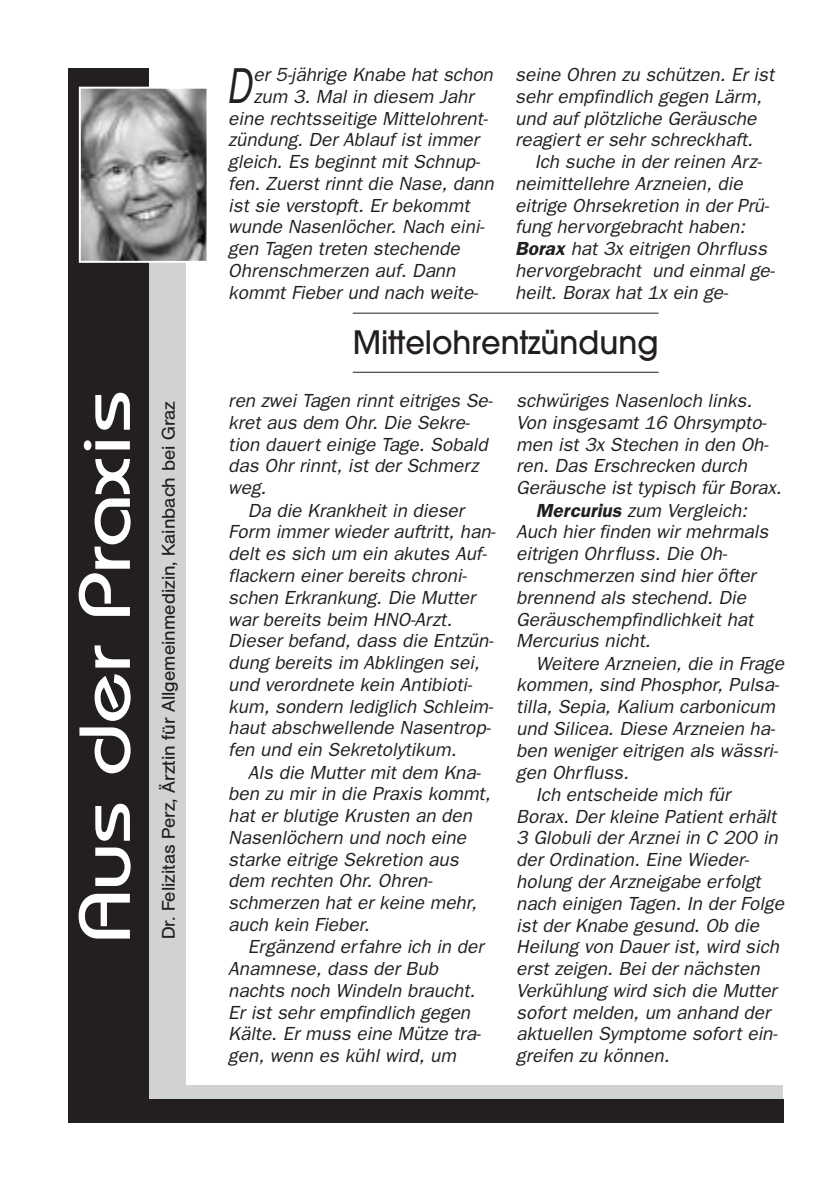
<style>
.page{position:relative;width:840px;height:1191px;background:#fff}
.page>*{position:absolute;margin:0;border:0;box-sizing:border-box;transform-origin:0 0}
.t1{font:500 72px "Bauhaus";color:#fff;scale:1.3 1}
.t2{font:italic 50.6px "Franklin Gothic";color:#231f20;scale:.75 1}
.t3{font:500 32px "Avant Garde";color:#231f20;scale:.95 1}
.t4{font:italic 19px/21.8px "Franklin Gothic";color:#231f20}
.t5{font:18px "Helvetica BQ";color:#231f20;scale:1.05 1}
.s1{font-weight:600}
</style>
<div class="page">
<div style="left:147px;top:252px;width:39px;height:838px;background:#d1d2d4"></div>
<div style="left:142px;top:1085px;width:640px;height:17px;background:#d1d2d4"></div>
<hr style="left:352px;top:313px;width:306px;height:1px;background:#231f20">
<hr style="left:352px;top:372px;width:306px;height:1px;background:#231f20">
<div style="left:68px;top:68px;width:81px;height:1055px;background:#231f20"></div>
<img style="left:82px;top:90px;width:123px;height:170px">
<div style="left:79px;top:87px;width:129px;height:176px;border:2px solid #fff"></div>
<div style="left:68px;top:1099px;width:714px;height:24px;background:#231f20"></div>
<h1 class="t1" style="left:79px;top:942px;width:426px;rotate:-90deg">Aus der Praxis</h1>
<p class="t5" style="left:159px;top:939px;width:514px;rotate:-90deg">Dr. Felizitas Perz, Ärztin für Allgemeinmedizin, Kainbach bei Graz</p>
<h2 class="t2" style="left:226px;top:56px;width:35px">D</h2>
<p class="t4" style="left:253px;top:64px;width:241px">er 5-jährige Knabe hat schon</p>
<p class="t4" style="left:253px;top:85px;width:221px">zum 3. Mal in diesem Jahr</p>
<p class="t4" style="left:228px;top:107px;width:261px">eine rechtsseitige Mittelohrent-</p>
<p class="t4" style="left:228px;top:129px;width:252px">zündung. Der Ablauf ist immer</p>
<p class="t4" style="left:228px;top:151px;width:253px">gleich. Es beginnt mit Schnup-</p>
<p class="t4" style="left:228px;top:172px;width:267px">fen. Zuerst rinnt die Nase, dann</p>
<p class="t4" style="left:228px;top:194px;width:242px">ist sie verstopft. Er bekommt</p>
<p class="t4" style="left:228px;top:216px;width:258px">wunde Nasenlöcher. Nach eini-</p>
<p class="t4" style="left:228px;top:238px;width:233px">gen Tagen treten stechende</p>
<p class="t4" style="left:228px;top:259px;width:228px">Ohrenschmerzen auf. Dann</p>
<p class="t4" style="left:228px;top:281px;width:251px">kommt Fieber und nach weite-</p>
<p class="t4" style="left:515px;top:64px;width:260px">seine Ohren zu schützen. Er ist sehr empfindlich gegen Lärm, und auf plötzliche Geräusche reagiert er sehr schreckhaft.</p>
<p class="t4" style="left:515px;top:151px;width:261px;text-indent:20px">Ich suche in der reinen Arz&shy;neimittellehre Arzneien, die eitrige Ohrsekretion in der Prü&shy;fung hervorgebracht haben:<br><span class="s1">Borax</span> hat 3x eitrigen Ohrfluss hervorgebracht und einmal ge&shy;heilt. Borax hat 1x ein ge-</p>
<h3 class="t3" style="left:352px;top:330px;width:323px">Mittelohrentzündung</h3>
<p class="t4" style="left:228px;top:390px;width:266px">ren zwei Tagen rinnt eitriges Se-</p>
<p class="t4" style="left:228px;top:411px;width:243px">kret aus dem Ohr. Die Sekre-</p>
<p class="t4" style="left:228px;top:433px;width:261px">tion dauert einige Tage. Sobald</p>
<p class="t4" style="left:228px;top:455px;width:251px">das Ohr rinnt, ist der Schmerz</p>
<p class="t4" style="left:228px;top:477px;width:39px">weg.</p>
<p class="t4" style="left:248px;top:499px;width:217px">Da die Krankheit in dieser</p>
<p class="t4" style="left:228px;top:521px;width:269px">Form immer wieder auftritt, han-</p>
<p class="t4" style="left:228px;top:543px;width:260px">delt es sich um ein akutes Auf-</p>
<p class="t4" style="left:228px;top:564px;width:240px">flackern einer bereits chroni-</p>
<p class="t4" style="left:228px;top:586px;width:248px">schen Erkrankung. Die Mutter</p>
<p class="t4" style="left:228px;top:608px;width:225px">war bereits beim HNO-Arzt.</p>
<p class="t4" style="left:228px;top:630px;width:266px">Dieser befand, dass die Entzün-</p>
<p class="t4" style="left:228px;top:651px;width:253px">dung bereits im Abklingen sei,</p>
<p class="t4" style="left:228px;top:673px;width:245px">und verordnete kein Antibioti-</p>
<p class="t4" style="left:228px;top:695px;width:266px">kum, sondern lediglich Schleim-</p>
<p class="t4" style="left:228px;top:717px;width:264px">haut abschwellende Nasentrop-</p>
<p class="t4" style="left:228px;top:738px;width:229px">fen und ein Sekretolytikum.</p>
<p class="t4" style="left:248px;top:761px;width:234px">Als die Mutter mit dem Kna-</p>
<p class="t4" style="left:228px;top:783px;width:263px">ben zu mir in die Praxis kommt,</p>
<p class="t4" style="left:228px;top:804px;width:245px">hat er blutige Krusten an den</p>
<p class="t4" style="left:228px;top:826px;width:239px">Nasenlöchern und noch eine</p>
<p class="t4" style="left:228px;top:848px;width:232px">starke eitrige Sekretion aus</p>
<p class="t4" style="left:228px;top:870px;width:206px">dem rechten Ohr. Ohren-</p>
<p class="t4" style="left:228px;top:891px;width:250px">schmerzen hat er keine mehr,</p>
<p class="t4" style="left:228px;top:913px;width:143px">auch kein Fieber.</p>
<p class="t4" style="left:248px;top:936px;width:237px">Ergänzend erfahre ich in der</p>
<p class="t4" style="left:228px;top:957px;width:211px">Anamnese, dass der Bub</p>
<p class="t4" style="left:228px;top:979px;width:248px">nachts noch Windeln braucht.</p>
<p class="t4" style="left:228px;top:1001px;width:243px">Er ist sehr empfindlich gegen</p>
<p class="t4" style="left:228px;top:1023px;width:254px">Kälte. Er muss eine Mütze tra-</p>
<p class="t4" style="left:228px;top:1044px;width:229px">gen, wenn es kühl wird, um</p>
<p class="t4" style="left:516px;top:390px;width:237px">schwüriges Nasenloch links.</p>
<p class="t4" style="left:516px;top:411px;width:252px">Von insgesamt 16 Ohrsympto-</p>
<p class="t4" style="left:516px;top:433px;width:254px">men ist 3x Stechen in den Oh-</p>
<p class="t4" style="left:516px;top:455px;width:232px">ren. Das Erschrecken durch</p>
<p class="t4" style="left:516px;top:477px;width:266px">Geräusche ist typisch für Borax.</p>
<p class="t4" style="left:535px;top:499px;width:213px"><span class="s1">Mercurius</span> zum Vergleich:</p>
<p class="t4" style="left:516px;top:521px;width:253px">Auch hier finden wir mehrmals</p>
<p class="t4" style="left:516px;top:543px;width:212px">eitrigen Ohrfluss. Die Oh-</p>
<p class="t4" style="left:516px;top:564px;width:241px">renschmerzen sind hier öfter</p>
<p class="t4" style="left:516px;top:586px;width:231px">brennend als stechend. Die</p>
<p class="t4" style="left:516px;top:608px;width:238px">Geräuschempfindlichkeit hat</p>
<p class="t4" style="left:516px;top:630px;width:136px">Mercurius nicht.</p>
<p class="t4" style="left:535px;top:652px;width:249px">Weitere Arzneien, die in Frage</p>
<p class="t4" style="left:516px;top:674px;width:264px">kommen, sind Phosphor, Pulsa-</p>
<p class="t4" style="left:516px;top:696px;width:260px">tilla, Sepia, Kalium carbonicum</p>
<p class="t4" style="left:516px;top:717px;width:260px">und Silicea. Diese Arzneien ha-</p>
<p class="t4" style="left:516px;top:739px;width:263px">ben weniger eitrigen als wässri-</p>
<p class="t4" style="left:516px;top:761px;width:114px">gen Ohrfluss.</p>
<p class="t4" style="left:535px;top:783px;width:196px">Ich entscheide mich für</p>
<p class="t4" style="left:516px;top:805px;width:261px">Borax. Der kleine Patient erhält</p>
<p class="t4" style="left:516px;top:827px;width:263px">3 Globuli der Arznei in C 200 in</p>
<p class="t4" style="left:516px;top:848px;width:234px">der Ordination. Eine Wieder-</p>
<p class="t4" style="left:516px;top:870px;width:246px">holung der Arzneigabe erfolgt</p>
<p class="t4" style="left:516px;top:892px;width:269px">nach einigen Tagen. In der Folge</p>
<p class="t4" style="left:516px;top:914px;width:244px">ist der Knabe gesund. Ob die</p>
<p class="t4" style="left:516px;top:936px;width:264px">Heilung von Dauer ist, wird sich</p>
<p class="t4" style="left:516px;top:957px;width:245px">erst zeigen. Bei der nächsten</p>
<p class="t4" style="left:516px;top:979px;width:262px">Verkühlung wird sich die Mutter</p>
<p class="t4" style="left:516px;top:1001px;width:255px">sofort melden, um anhand der</p>
<p class="t4" style="left:516px;top:1023px;width:263px">aktuellen Symptome sofort ein-</p>
<p class="t4" style="left:516px;top:1044px;width:155px">greifen zu können.</p>
</div>
